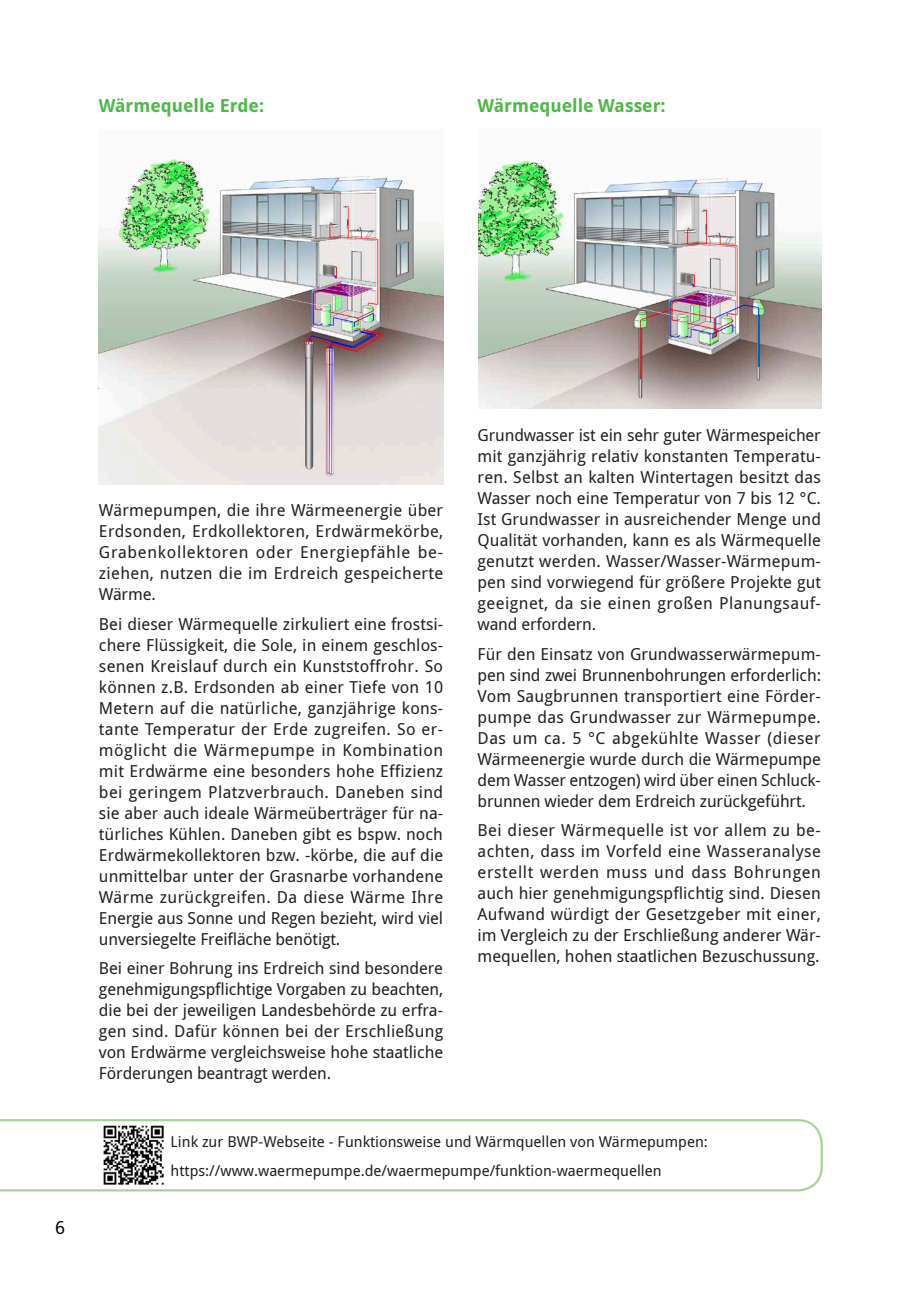
<style>
.page{position:relative;width:919px;height:1289px;background:#fff}
.page>*{position:absolute;margin:0;border:0;box-sizing:border-box;transform-origin:0 0}
.COPY{font:700 18px "Droid Sans";color:#4eb748}
.COPY-2{font:700 18px "Droid Sans";color:#4cb848}
.ZÜ{font:18px "Droid Sans";color:#000001}
.COPY-3{font:16.5px/21px "Droid Sans";letter-spacing:-.005em;color:#231f20;text-align:justify}
.weblink_links{font:15px "Droid Sans";color:#231f20}
</style>
<div class="page">
<img style="left:98px;top:158px;width:346px;height:326px">
<img style="left:478px;top:158px;width:343px;height:250px">
<svg style="left:0;top:1119px;width:822px;height:72px"></svg>
<img style="left:100px;top:1122px;width:65px;height:64px">
<p class="COPY-2" style="left:99px;top:95px;width:167px">Wärmequelle Erde:</p>
<p class="COPY" style="left:477px;top:95px;width:190px">Wärmequelle Wasser:</p>
<p class="ZÜ" style="left:55px;top:1216px;width:11px">6</p>
<p class="COPY-3" style="left:99px;top:500px;width:346px">Wärmepumpen, die ihre Wärmeenergie über Erdsonden, Erdkollektoren, Erdwärmekörbe, Grabenkollektoren oder Energiepfähle be&shy;ziehen, nutzen die im Erdreich gespeicherte Wärme.</p>
<p class="COPY-3" style="left:99px;top:613px;width:346px">Bei dieser Wärmequelle zirkuliert eine frostsi&shy;chere Flüssigkeit, die Sole, in einem geschlos&shy;senen Kreislauf durch ein Kunststoffrohr. So können z.B. Erdsonden ab einer Tiefe von 10<br>Metern auf die natürliche, ganzjährige kons&shy;tante Temperatur der Erde zugreifen. So er&shy;möglicht die Wärmepumpe in Kombination mit Erdwärme eine besonders hohe Effizienz bei geringem Platzverbrauch. Daneben sind sie aber auch ideale Wärmeüberträger für na&shy;türliches Kühlen. Daneben gibt es bspw. noch Erdwärmekollektoren bzw. -körbe, die auf die unmittelbar unter der Grasnarbe vorhandene Wärme zurückgreifen. Da diese Wärme Ihre Energie aus Sonne und Regen bezieht, wird viel unversiegelte Freifläche benötigt.</p>
<p class="COPY-3" style="left:99px;top:958px;width:346px">Bei einer Bohrung ins Erdreich sind besondere genehmigungspflichtige Vorgaben zu beachten, die bei der jeweiligen Landesbehörde zu erfra&shy;gen sind. Dafür können bei der Erschließung von Erdwärme vergleichsweise hohe staatliche Förderungen beantragt werden.</p>
<p class="COPY-3" style="left:477px;top:425px;width:345px">Grundwasser ist ein sehr guter Wärmespeicher mit ganzjährig relativ konstanten Temperatu&shy;ren. Selbst an kalten Wintertagen besitzt das Wasser noch eine Temperatur von 7 bis 12 °C.<br>Ist Grundwasser in ausreichender Menge und Qualität vorhanden, kann es als Wärmequelle genutzt werden. Wasser/Wasser-Wärmepum&shy;pen sind vorwiegend für größere Projekte gut geeignet, da sie einen großen Planungsauf&shy;wand erfordern.</p>
<p class="COPY-3" style="left:477px;top:643px;width:345px">Für den Einsatz von Grundwasserwärmepum&shy;pen sind zwei Brunnenbohrungen erforderlich:<br>Vom Saugbrunnen transportiert eine Förder&shy;pumpe das Grundwasser zur Wärmepumpe.<br>Das um ca. 5 °C abgekühlte Wasser (dieser Wärmeenergie wurde durch die Wärmepumpe dem Wasser entzogen) wird über einen Schluck&shy;brunnen wieder dem Erdreich zurückgeführt.</p>
<p class="COPY-3" style="left:477px;top:820px;width:345px">Bei dieser Wärmequelle ist vor allem zu be&shy;achten, dass im Vorfeld eine Wasseranalyse erstellt werden muss und dass Bohrungen auch hier genehmigungspflichtig sind. Diesen Aufwand würdigt der Gesetzgeber mit einer, im Vergleich zu der Erschließung anderer Wär&shy;mequellen, hohen staatlichen Bezuschussung.</p>
<p class="weblink_links" style="left:170px;top:1132px;width:539px">Link zur BWP-Webseite - Funktionsweise und Wärmquellen von Wärmepumpen:</p>
<p class="weblink_links" style="left:170px;top:1162px;width:492px">https://www.waermepumpe.de/waermepumpe/funktion-waermequellen</p>
</div>
